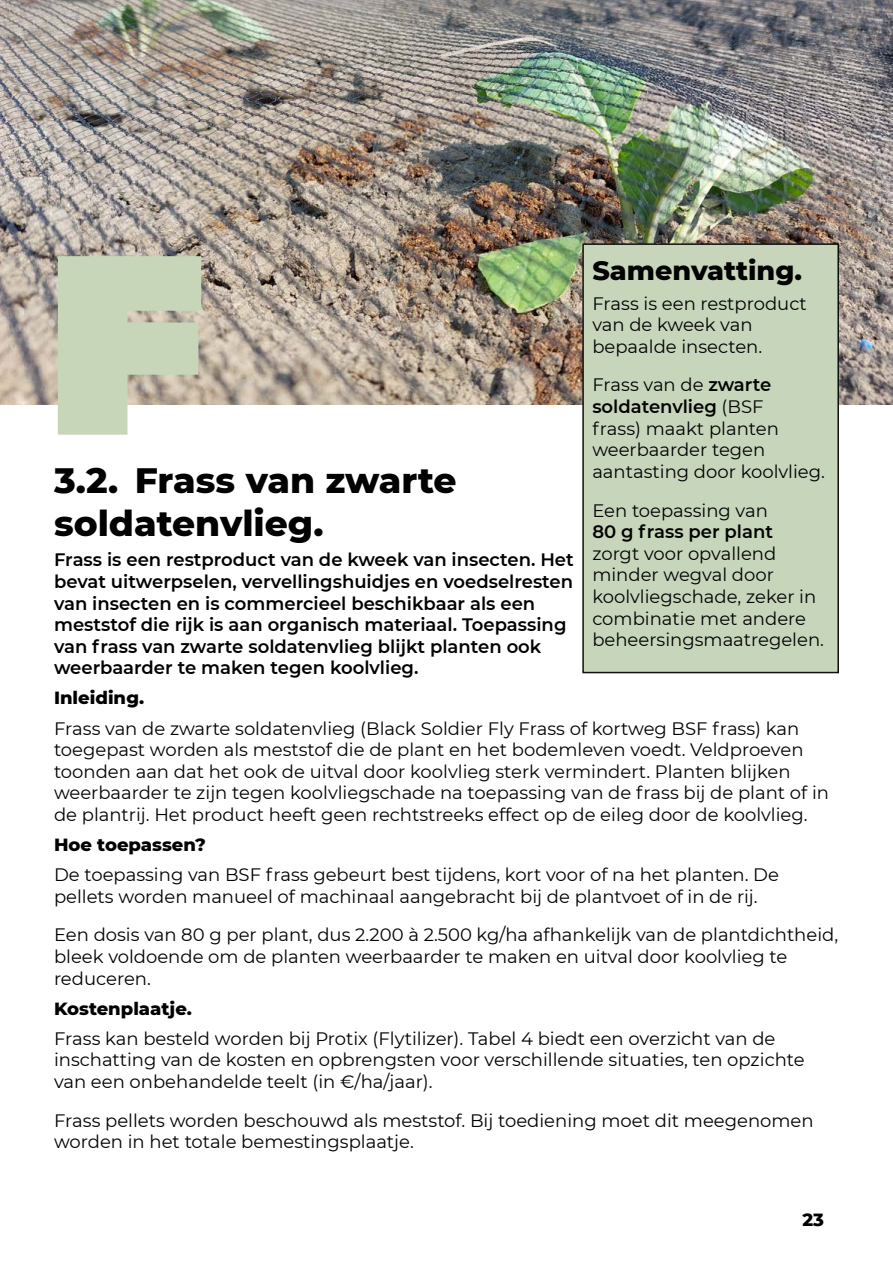
<style>
.page{position:relative;width:893px;height:1263px;background:#fff}
.page>*{position:absolute;margin:0;border:0;box-sizing:border-box;transform-origin:0 0}
.t1{font:255px "Code Pro Black";color:#c7d6b9}
.t2{font:800 36px/43.2px "Montserrat";color:#020203}
.t3{font:800 27px "Montserrat";color:#020203}
.t4{font:18px/21.6px "Montserrat";color:#020203}
.t5{font:600 18px/21.6px "Montserrat";color:#000}
.t6{font:800 18px "Montserrat";color:#000}
.t7{font:600 18px "Montserrat";color:#020203}
.s1{font-weight:600}
</style>
<div class="page">
<img style="left:0;top:0;width:893px;height:405px">
<div style="left:583px;top:244px;width:255px;height:428px;background:#c7d6ba"></div>
<div style="left:582px;top:243px;width:257px;height:430px;border:2px solid #111010"></div>
<h1 class="t1" style="left:63px;top:189px;width:154px">F</h1>
<h3 class="t3" style="left:592px;top:250px;width:211px">Samenvatting.</h3>
<p class="t4" style="left:592px;top:292px;width:216px">Frass is een restproduct van de kweek van bepaalde insecten.</p>
<p class="t4" style="left:592px;top:374px;width:234px">Frass van de <span class="s1">zwarte soldatenvlieg</span> (BSF<br>frass) maakt planten weerbaarder tegen aantasting door koolvlieg.</p>
<p class="t4" style="left:592px;top:499px;width:177px">Een toepassing van</p>
<p class="t7" style="left:592px;top:519px;width:182px">80 g frass per plant</p>
<p class="t4" style="left:592px;top:542px;width:233px">zorgt voor opvallend minder wegval door koolvliegschade, zeker in combinatie met andere beheersingsmaatregelen.</p>
<h2 class="t2" style="left:54px;top:457px;width:404px">3.2. Frass van zwarte soldatenvlieg.</h2>
<p class="t5" style="left:54px;top:548px;width:521px">Frass is een restproduct van de kweek van insecten. Het bevat uitwerpselen, vervellingshuidjes en voedselresten van insecten en is commercieel beschikbaar als een meststof die rijk is aan organisch materiaal. Toepassing van frass van zwarte soldatenvlieg blijkt planten ook weerbaarder te maken tegen koolvlieg.</p>
<p class="t6" style="left:54px;top:685px;width:92px">Inleiding.</p>
<p class="t4" style="left:54px;top:717px;width:777px">Frass van de zwarte soldatenvlieg (Black Soldier Fly Frass of kortweg BSF frass) kan toegepast worden als meststof die de plant en het bodemleven voedt. Veldproeven toonden aan dat het ook de uitval door koolvlieg sterk vermindert. Planten blijken weerbaarder te zijn tegen koolvliegschade na toepassing van de frass bij de plant of in de plantrij. Het product heeft geen rechtstreeks effect op de eileg door de koolvlieg.</p>
<p class="t6" style="left:54px;top:831px;width:153px">Hoe toepassen?</p>
<p class="t4" style="left:54px;top:863px;width:726px">De toepassing van BSF frass gebeurt best tijdens, kort voor of na het planten. De pellets worden manueel of machinaal aangebracht bij de plantvoet of in de rij.</p>
<p class="t4" style="left:54px;top:923px;width:786px">Een dosis van 80 g per plant, dus 2.200 à 2.500 kg/ha afhankelijk van de plantdichtheid, bleek voldoende om de planten weerbaarder te maken en uitval door koolvlieg te reduceren.</p>
<p class="t6" style="left:54px;top:995px;width:140px">Kostenplaatje.</p>
<p class="t4" style="left:54px;top:1027px;width:752px">Frass kan besteld worden bij Protix (Flytilizer). Tabel 4 biedt een overzicht van de inschatting van de kosten en opbrengsten voor verschillende situaties, ten opzichte van een onbehandelde teelt (in €/ha/jaar).</p>
<p class="t4" style="left:54px;top:1109px;width:761px">Frass pellets worden beschouwd als meststof. Bij toediening moet dit meegenomen worden in het totale bemestingsplaatje.</p>
<p class="t6" style="left:802px;top:1207px;width:23px">23</p>
</div>
